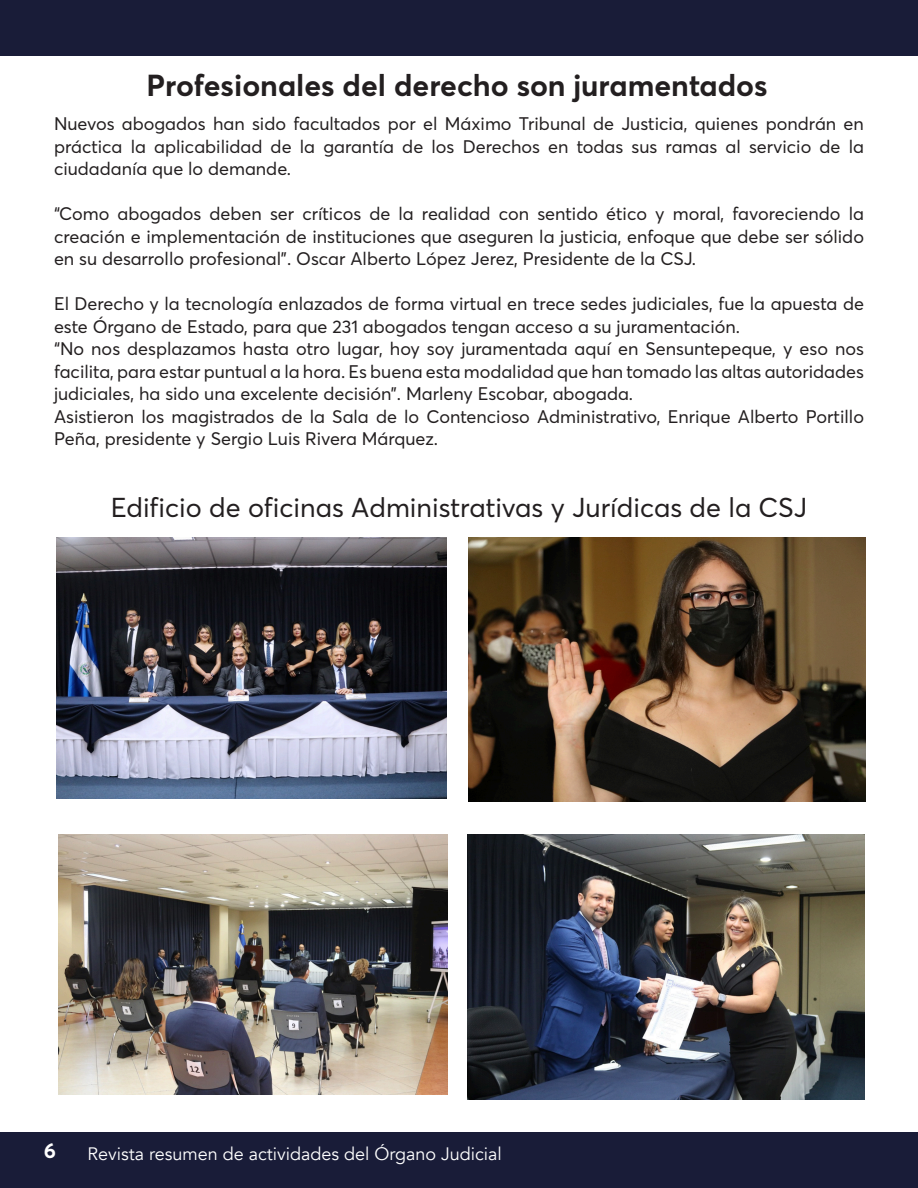
<style>
.page{position:relative;width:918px;height:1188px;background:#fff}
.page>*{position:absolute;margin:0;border:0;box-sizing:border-box;transform-origin:0 0}
.t1{font:700 30px "Averta";color:#231f20}
.t2{font:27px "Averta Demo PE";color:#231f20}
.t3{font:700 21px "Averta";color:#fff}
.t4{font:18px/22.5px "Averta Demo PE";color:#231f20;text-align:justify}
.t5{font:18px "Avenir";color:#fff}
</style>
<div class="page">
<div style="left:0;top:1133px;width:918px;height:55px;background:#191c38"></div>
<div style="left:0;top:0;width:918px;height:55px;background:#191c38"></div>
<img style="left:467px;top:835px;width:398px;height:264px">
<img style="left:58px;top:835px;width:390px;height:259px">
<img style="left:56px;top:538px;width:391px;height:260px">
<img style="left:469px;top:538px;width:396px;height:264px">
<p class="t1" style="left:146px;top:66px;width:623px">Profesionales del derecho son juramentados</p>
<p class="t4" style="left:54px;top:112px;width:812px">Nuevos abogados han sido facultados por el Máximo Tribunal de Justicia, quienes pondrán en práctica la aplicabilidad de la garantía de los Derechos en todas sus ramas al servicio de la ciudadanía que lo demande.</p>
<p class="t4" style="left:54px;top:202px;width:812px">“Como abogados deben ser críticos de la realidad con sentido ético y moral, favoreciendo la creación e implementación de instituciones que aseguren la justicia, enfoque que debe ser sólido en su desarrollo profesional”. Oscar Alberto López Jerez, Presidente de la CSJ.</p>
<p class="t4" style="left:54px;top:292px;width:811px">El Derecho y la tecnología enlazados de forma virtual en trece sedes judiciales, fue la apuesta de este Órgano de Estado, para que 231 abogados tengan acceso a su juramentación.</p>
<p class="t4" style="left:54px;top:337px;width:811px">“No nos desplazamos hasta otro lugar, hoy soy juramentada aquí en Sensuntepeque, y eso nos facilita, para estar puntual a la hora. Es buena esta modalidad que han tomado las altas autoridades judiciales, ha sido una excelente decisión”. Marleny Escobar, abogada.</p>
<p class="t4" style="left:54px;top:405px;width:812px">Asistieron los magistrados de la Sala de lo Contencioso Administrativo, Enrique Alberto Portillo<br>Peña, presidente y Sergio Luis Rivera Márquez.</p>
<p class="t2" style="left:111px;top:489px;width:698px">Edificio de oficinas Administrativas y Jurídicas de la CSJ</p>
<p class="t3" style="left:44px;top:1137px;width:14px">6</p>
<p class="t5" style="left:87px;top:1143px;width:416px">Revista resumen de actividades del Órgano Judicial</p>
</div>
